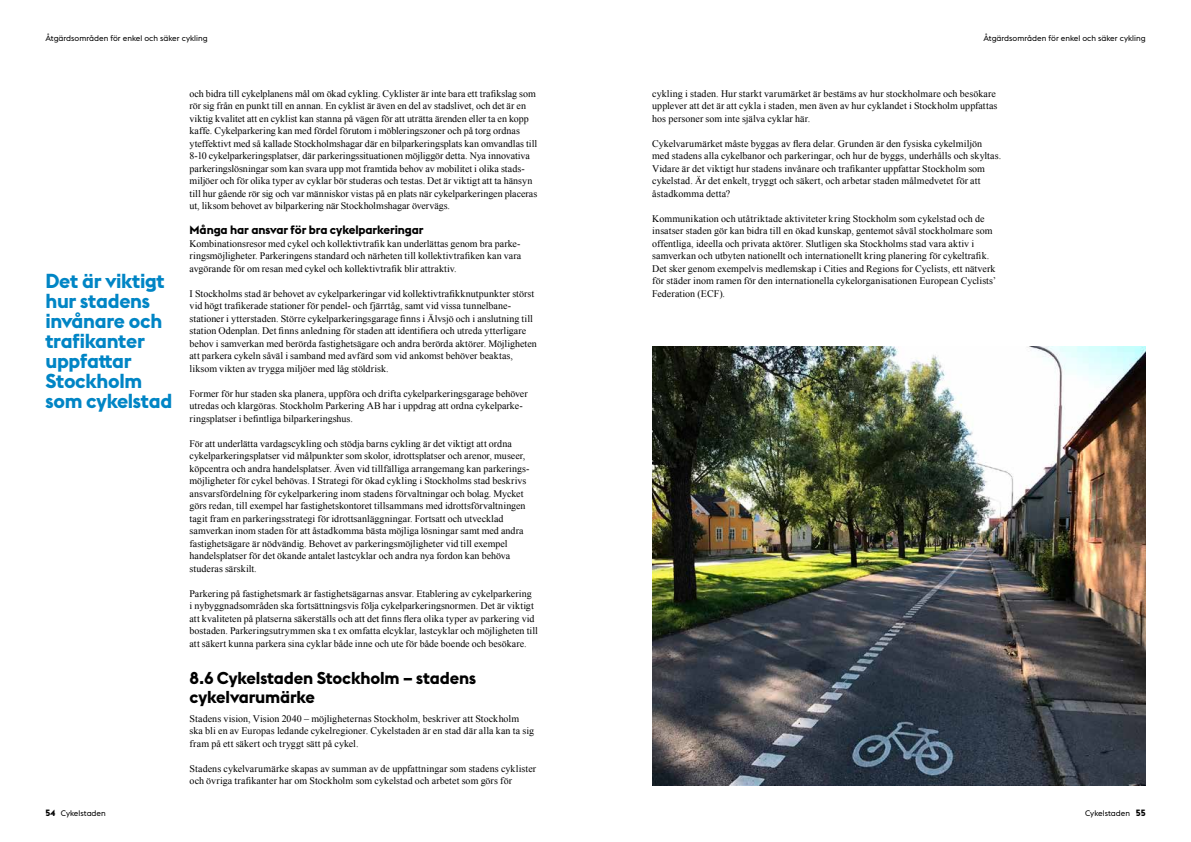
<style>
.page{position:relative;width:1191px;height:842px;background:#fff}
.page>*{position:absolute;margin:0;border:0;box-sizing:border-box;transform-origin:0 0}
.t1{font:700 20px/20px "Stockholm Type";letter-spacing:-.015em;color:#0085c5}
.t2{font:700 17px/19px "Stockholm Type";letter-spacing:-.01em;color:#000}
.t3{font:700 12px "Stockholm Type";letter-spacing:-.01em;color:#000}
.t4{font:10px/12.5px "Times New Roman";letter-spacing:.005em;color:#000}
.t5{font:8px "Stockholm Type";color:#000}
.s1{font-weight:700;font-size:9px}
</style>
<div class="page">
<img style="left:652px;top:347px;width:493px;height:438px">
<p class="t5" style="left:45px;top:32px;width:164px">Åtgärdsområden för enkel och säker cykling</p>
<p class="t5" style="left:983px;top:32px;width:164px">Åtgärdsområden för enkel och säker cykling</p>
<h1 class="t1" style="left:45px;top:270px;width:128px">Det är viktigt hur stadens invånare och trafikanter uppfattar<br>Stockholm som cykelstad</h1>
<p class="t4" style="left:190px;top:87px;width:349px">och bidra till cykelplanens mål om ökad cykling. Cyklister är inte bara ett trafikslag som rör sig från en punkt till en annan. En cyklist är även en del av stadslivet, och det är en viktig kvalitet att en cyklist kan stanna på vägen för att uträtta ärenden eller ta en kopp kaffe. Cykelparkering kan med fördel förutom i möbleringszoner och på torg ordnas yteffektivt med så kallade Stockholmshagar där en bilparkeringsplats kan omvandlas till 8-10 cykelparkeringsplatser, där parkeringssituationen möjliggör detta. Nya innovativa parkeringslösningar som kan svara upp mot framtida behov av mobilitet i olika stads&shy;miljöer och för olika typer av cyklar bör studeras och testas. Det är viktigt att ta hänsyn till hur gående rör sig och var människor vistas på en plats när cykelparkeringen placeras ut, liksom behovet av bilparkering när Stockholmshagar övervägs.</p>
<p class="t3" style="left:190px;top:221px;width:235px">Många har ansvar för bra cykelparkeringar</p>
<p class="t4" style="left:190px;top:237px;width:333px;text-align:justify">Kombinationsresor med cykel och kollektivtrafik kan underlättas genom bra parke&shy;ringsmöjligheter. Parkeringens standard och närheten till kollektivtrafiken kan vara avgörande för om resan med cykel och kollektivtrafik blir attraktiv.</p>
<p class="t4" style="left:190px;top:287px;width:349px">I Stockholms stad är behovet av cykelparkeringar vid kollektivtrafikknutpunkter störst vid högt trafikerade stationer för pendel- och fjärrtåg, samt vid vissa tunnelbane&shy;stationer i ytterstaden. Större cykelparkeringsgarage finns i Älvsjö och i anslutning till station Odenplan. Det finns anledning för staden att identifiera och utreda ytterligare behov i samverkan med berörda fastighetsägare och andra berörda aktörer. Möjligheten att parkera cykeln såväl i samband med avfärd som vid ankomst behöver beaktas, liksom vikten av trygga miljöer med låg stöldrisk.</p>
<p class="t4" style="left:190px;top:387px;width:340px">Former för hur staden ska planera, uppföra och drifta cykelparkeringsgarage behöver utredas och klargöras. Stockholm Parkering AB har i uppdrag att ordna cykelparke&shy;ringsplatser i befintliga bilparkeringshus.</p>
<p class="t4" style="left:190px;top:437px;width:341px">För att underlätta vardagscykling och stödja barns cykling är det viktigt att ordna cykelparkeringsplatser vid målpunkter som skolor, idrottsplatser och arenor, museer, köpcentra och andra handelsplatser. Även vid tillfälliga arrangemang kan parkerings&shy;möjligheter för cykel behövas. I Strategi för ökad cykling i Stockholms stad beskrivs ansvarsfördelning för cykelparkering inom stadens förvaltningar och bolag. Mycket görs redan, till exempel har fastighetskontoret tillsammans med idrottsförvaltningen tagit fram en parkeringsstrategi för idrottsanläggningar. Fortsatt och utvecklad samverkan inom staden för att åstadkomma bästa möjliga lösningar samt med andra fastighetsägare är nödvändig. Behovet av parkeringsmöjligheter vid till exempel handelsplatser för det ökande antalet lastcyklar och andra nya fordon kan behöva studeras särskilt.</p>
<p class="t4" style="left:190px;top:587px;width:350px">Parkering på fastighetsmark är fastighetsägarnas ansvar. Etablering av cykelparkering<br>i nybyggnadsområden ska fortsättningsvis följa cykelparkeringsnormen. Det är viktigt att kvaliteten på platserna säkerställs och att det finns flera olika typer av parkering vid bostaden. Parkeringsutrymmen ska t ex omfatta elcyklar, lastcyklar och möjligheten till att säkert kunna parkera sina cyklar både inne och ute för både boende och besökare.</p>
<h2 class="t2" style="left:190px;top:668px;width:288px">8.6 Cykelstaden Stockholm – stadens cykelvarumärke</h2>
<p class="t4" style="left:190px;top:712px;width:346px">Stadens vision, Vision 2040 – möjligheternas Stockholm, beskriver att Stockholm ska bli en av Europas ledande cykelregioner. Cykelstaden är en stad där alla kan ta sig fram på ett säkert och tryggt sätt på cykel.</p>
<p class="t4" style="left:190px;top:762px;width:348px">Stadens cykelvarumärke skapas av summan av de uppfattningar som stadens cyklister och övriga trafikanter har om Stockholm som cykelstad och arbetet som görs för</p>
<p class="t4" style="left:652px;top:87px;width:347px">cykling i staden. Hur starkt varumärket är bestäms av hur stockholmare och besökare upplever att det är att cykla i staden, men även av hur cyklandet i Stockholm uppfattas hos personer som inte själva cyklar här.</p>
<p class="t4" style="left:652px;top:137px;width:350px">Cykelvarumärket måste byggas av flera delar. Grunden är den fysiska cykelmiljön med stadens alla cykelbanor och parkeringar, och hur de byggs, underhålls och skyltas.<br>Vidare är det viktigt hur stadens invånare och trafikanter uppfattar Stockholm som cykelstad. Är det enkelt, tryggt och säkert, och arbetar staden målmedvetet för att åstadkomma detta?</p>
<p class="t4" style="left:652px;top:212px;width:345px">Kommunikation och utåtriktade aktiviteter kring Stockholm som cykelstad och de insatser staden gör kan bidra till en ökad kunskap, gentemot såväl stockholmare som offentliga, ideella och privata aktörer. Slutligen ska Stockholms stad vara aktiv i samverkan och utbyten nationellt och internationellt kring planering för cykeltrafik.<br>Det sker genom exempelvis medlemskap i Cities and Regions for Cyclists, ett nätverk för städer inom ramen för den internationella cykelorganisationen European Cyclists’ Federation (ECF).</p>
<p class="t5" style="left:45px;top:808px;width:62px"><span class="s1">54</span> Cykelstaden</p>
<p class="t5" style="left:1085px;top:808px;width:62px">Cykelstaden <span class="s1">55</span></p>
</div>
